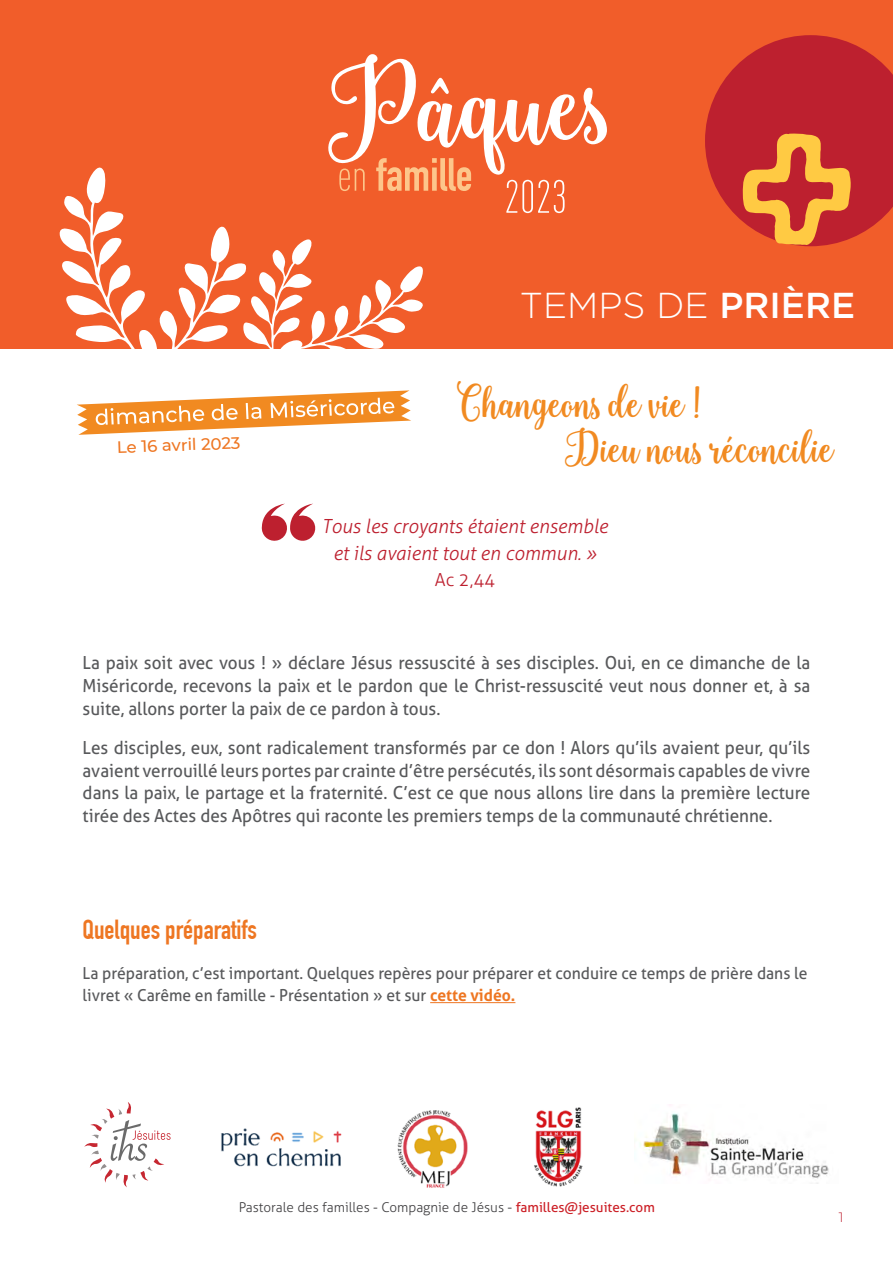
<style>
.page{position:relative;width:893px;height:1263px;background:#fff}
.page>*{position:absolute;margin:0;border:0;box-sizing:border-box;transform-origin:0 0}
.t1{font:45px/45px "Sweetness Script";color:#f18a21}
.t2{font:300 36px "Gotham";color:#fff}
.t3{font:700 27px "DIN Condensed";color:#ee7622}
.t4{font:italic 300 19.5px/26.2px "Aller";color:#bd202f;text-align:center}
.t5{font:18px/22.5px "Aller";color:#58595b;text-align:justify;scale:.95 1}
.t6{font:300 18px "Aller";color:#bd202f}
.t7{font:16.5px/22.5px "Aller";color:#58595b;scale:.95 1}
.t8{font:500 16.5px "Montserrat";color:#ee7622}
.t9{font:300 13.5px "Aller";color:#414042}
.t10{font:300 13.5px "Montserrat";color:#bd202f}
.s1{font-weight:500}
.s2{font-weight:700;color:#ee7622}
.s3{font-weight:400;color:#cc2027}
</style>
<div class="page">
<hr style="left:430px;top:1002px;width:85px;height:1px;background:#ee7622">
<div style="left:0;top:0;width:893px;height:348px;background:#f15d2a"></div>
<svg style="left:705px;top:35px;width:188px;height:211px"></svg>
<svg style="left:262px;top:504px;width:54px;height:37px"></svg>
<svg style="left:84px;top:1102px;width:87px;height:85px"></svg>
<img style="left:640px;top:1104px;width:189px;height:75px">
<img style="left:221px;top:1128px;width:121px;height:39px">
<img style="left:397px;top:1110px;width:71px;height:78px">
<svg style="left:56px;top:54px;width:551px;height:381px"></svg>
<img style="left:534px;top:1107px;width:49px;height:80px">
<p class="t8" style="left:117px;top:435px;width:125px;rotate:-2deg">Le 16 avril 2023</p>
<h2 class="t2" style="left:520px;top:283px;width:337px">TEMPS DE <span class="s1">PRIÈRE</span></h2>
<h1 class="t1" style="left:565px;top:380px;width:270px;text-indent:-108px">Changeons de vie !<br>Dieu nous réconcilie</h1>
<p class="t4" style="left:322px;top:513px;width:288px">Tous les croyants étaient ensemble et ils avaient tout en commun. »</p>
<p class="t6" style="left:435px;top:569px;width:62px">Ac 2,44</p>
<p class="t5" style="left:83px;top:652px;width:767px">La paix soit avec vous ! » déclare Jésus ressuscité à ses disciples. Oui, en ce dimanche de la Miséricorde, recevons la paix et le pardon que le Christ-ressuscité veut nous donner et, à sa suite, allons porter la paix de ce pardon à tous.</p>
<p class="t5" style="left:83px;top:736px;width:767px">Les disciples, eux, sont radicalement transformés par ce don ! Alors qu’ils avaient peur, qu’ils avaient verrouillé leurs portes par crainte d’être persécutés, ils sont désormais capables de vivre dans la paix, le partage et la fraternité. C’est ce que nous allons lire dans la première lecture tirée des Actes des Apôtres qui raconte les premiers temps de la communauté chrétienne.</p>
<h3 class="t3" style="left:83px;top:914px;width:176px">Quelques préparatifs</h3>
<p class="t7" style="left:83px;top:962px;width:765px">La préparation, c’est important. Quelques repères pour préparer et conduire ce temps de prière dans le livret « Carême en famille - Présentation » et sur <span class="s2">cette vidéo.</span></p>
<p class="t9" style="left:239px;top:1199px;width:418px">Pastorale des familles - Compagnie de Jésus - <span class="s3">familles@jesuites.com</span></p>
<p class="t10" style="left:839px;top:1208px;width:6px">1</p>
</div>
